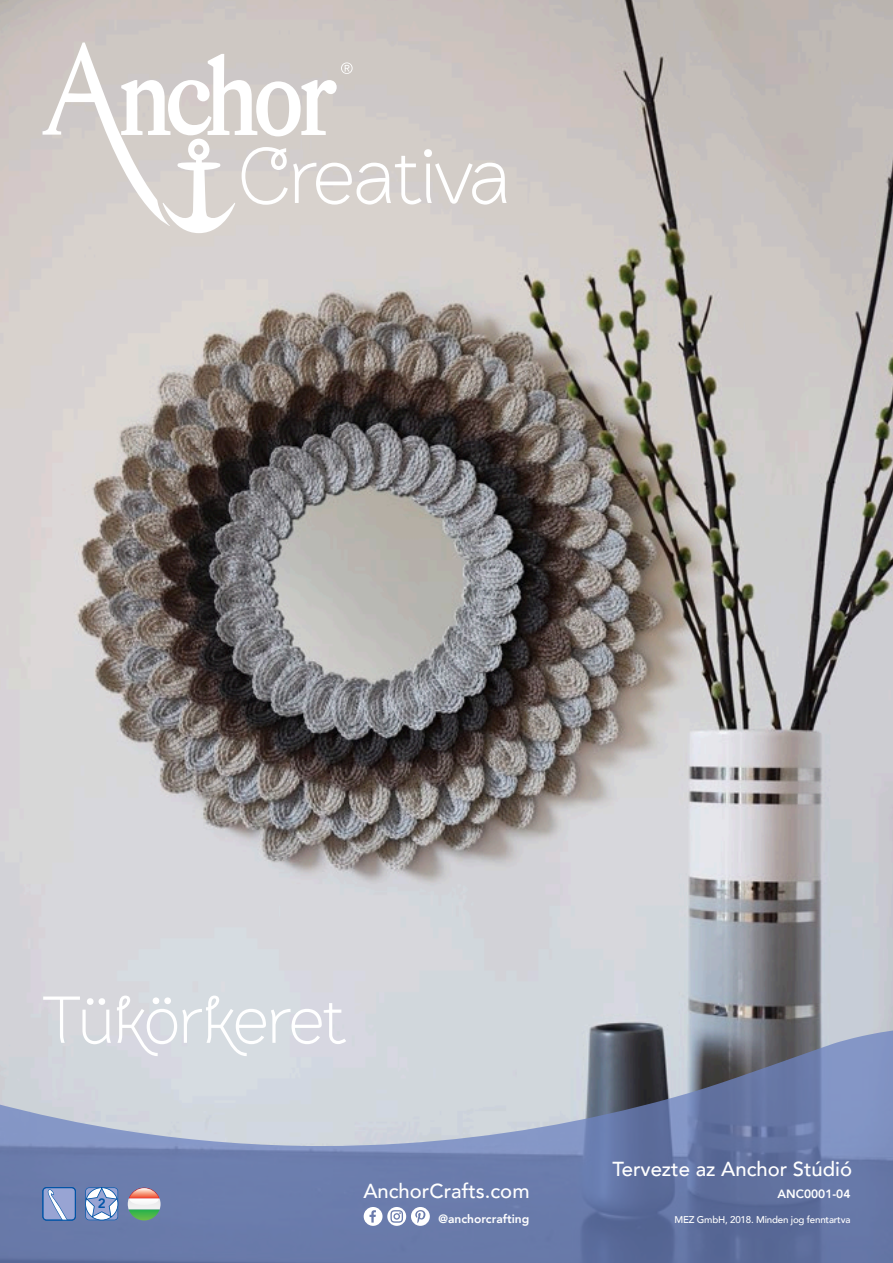
<style>
.page{position:relative;width:893px;height:1263px;background:#fff}
.page>*{position:absolute;margin:0;border:0;box-sizing:border-box;transform-origin:0 0}
.t1{font:300 80.1px "Brownstone Sans";letter-spacing:-.02em;color:#fff}
.Head_Title{font:300 67.5px "Brownstone Sans";letter-spacing:-.025em;color:#fff}
.Designed_by___Anchor{font:500 20.25px "Avenir";color:#fff}
.Number_of_Difficulty{font:800 13.5px "Avenir";color:#0154a6}
.Designed_by___Anchor-2{font:800 12px "Avenir";color:#fff}
.Design_No{font:800 12px "Avenir";color:#fff}
.t2{font:500 9.75px "Avenir";letter-spacing:-.02em;color:#fff}
</style>
<div class="page">
<img style="left:0;top:0;width:893px;height:1029px">
<svg style="left:0;top:1029px;width:893px;height:234px;background:#8996b6"></svg>
<svg style="left:85px;top:1187px;width:33px;height:33px"></svg>
<div style="left:43px;top:1187px;width:32px;height:33px;background:#98a4d3;border-radius:4px"></div>
<svg style="left:47px;top:1189px;width:28px;height:31px"></svg>
<div style="left:43px;top:1187px;width:33px;height:33px;border:1px solid #0154a6;border-radius:4px"></div>
<svg style="left:364px;top:1207px;width:66px;height:19px"></svg>
<svg style="left:128px;top:1188px;width:33px;height:32px"></svg>
<svg style="left:341px;top:62px;width:12px;height:12px"></svg>
<svg style="left:43px;top:43px;width:294px;height:190px;fill:#d3cdca"></svg>
<p class="t1" style="left:238px;top:128px;width:276px">Creativa</p>
<p class="Head_Title" style="left:43px;top:980px;width:305px">Tükörkeret</p>
<p class="Number_of_Difficulty" style="left:98px;top:1193px;width:9px">2</p>
<p class="Designed_by___Anchor" style="left:612px;top:1151px;width:241px">Tervezte az Anchor Stúdió</p>
<p class="Designed_by___Anchor" style="left:363px;top:1173px;width:168px">AnchorCrafts.com</p>
<p class="Designed_by___Anchor-2" style="left:439px;top:1209px;width:92px">@anchorcrafting</p>
<p class="t2" style="left:674px;top:1211px;width:178px">MEZ GmbH, 2018. Minden jog fenntartva</p>
<p class="Design_No" style="left:778px;top:1184px;width:74px">ANC0001-04</p>
</div>
